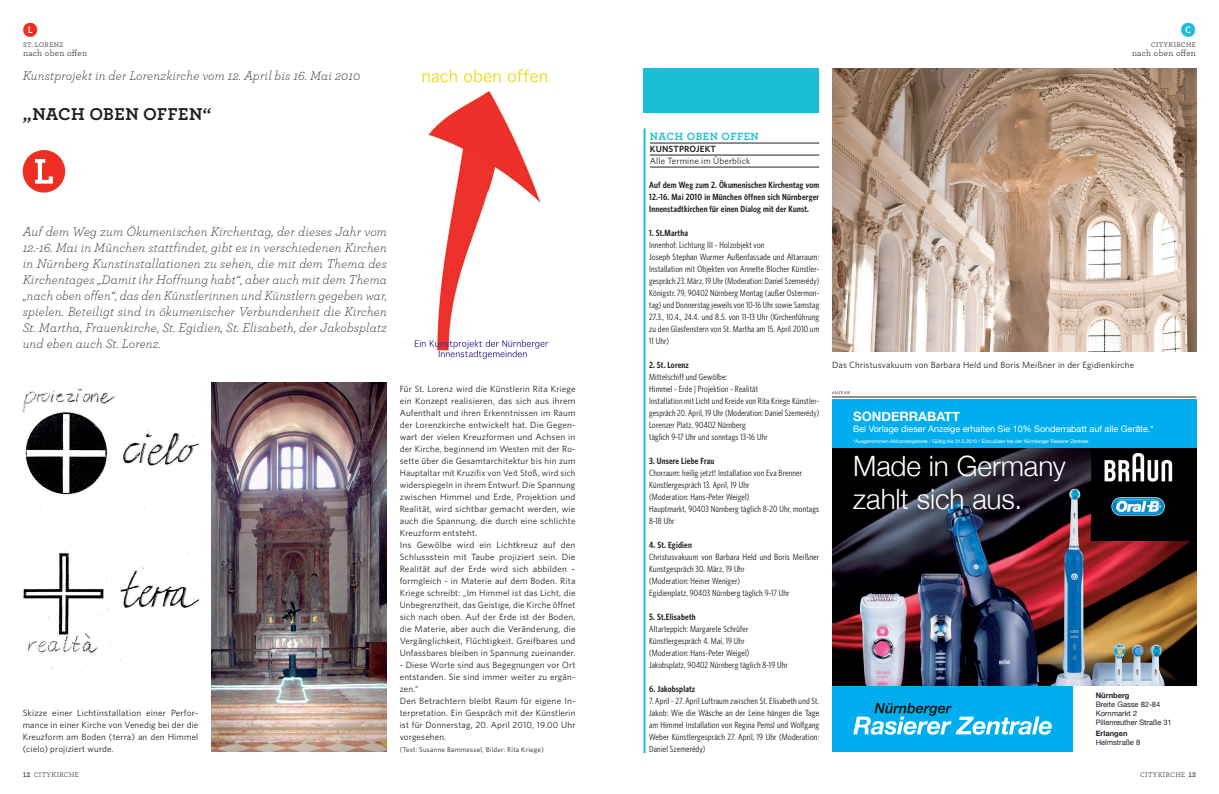
<style>
.page{position:relative;width:1219px;height:794px;background:#fff}
.page>*{position:absolute;margin:0;border:0;box-sizing:border-box;transform-origin:0 0}
.t1{font:300 28px/33.6px "Helvetica Neue";letter-spacing:-.005em;color:#fff}
._01_Headline{font:700 18px "Archer";letter-spacing:.02em;color:#231f20}
.t2{font:15px "Whitney Index Black Rd Md";color:#ee2e22}
.t3{font:15px "Whitney Index Black Rd Md";color:#1cbed7}
._02_Anleser{font:italic 300 13px/16px "Archer";letter-spacing:.015em;color:#231f20;text-align:justify}
.t4{font:700 13px "Helvetica Neue";color:#fff}
._00_Zwischenüberschr{font:700 11px "Archer";letter-spacing:.05em;color:#1cbed7}
._03_Whitney_Fließtex{font:9px/12px "Whitney";letter-spacing:.02em;color:#231f20;text-align:justify}
._03_Whitney_Fließtex-2{font:9px/12px "Whitney Condensed";letter-spacing:.02em;color:#231f20;text-align:justify}
._03_Whitney_Fließtex-3{font:600 9px/12px "Whitney Condensed";letter-spacing:.02em;color:#231f20;text-align:justify}
.t5{font:9px "Helvetica Neue";color:#fff}
.t6{font:9px "Archer";letter-spacing:.02em;color:#231f20}
._00_Zwischenüberschr-2{font:600 9px "Whitney";letter-spacing:.02em;color:#231f20}
.t7{font:7.5px/9px "Helvetica Neue";color:#231f20}
._04_Autor{font:7px "Whitney";letter-spacing:.03em;color:#231f20}
.t8{font:7px "Archer";letter-spacing:.045em;color:#231f20}
.t9{font:600 7px "Archer";letter-spacing:.045em;color:#646262}
.t10{font:5px "Helvetica Neue";color:#fff}
.s1{font-weight:700}
.s2{font-weight:600}
</style>
<div class="page">
<div style="left:23px;top:150px;width:42px;height:43px;background:#ee2e22;border-radius:50%"></div>
<svg style="left:35px;top:159px;width:18px;height:25px"></svg>
<img style="left:414px;top:69px;width:135px;height:291px">
<img style="left:211px;top:383px;width:176px;height:368px">
<img style="left:23px;top:388px;width:175px;height:122px">
<img style="left:23px;top:542px;width:175px;height:126px">
<img style="left:832px;top:68px;width:364px;height:283px">
<hr style="left:643px;top:128px;width:2px;height:625px;background:#1cbed7">
<hr style="left:650px;top:155px;width:169px;height:1px;background:#231f20">
<hr style="left:650px;top:167px;width:169px;height:1px;background:#231f20">
<hr style="left:650px;top:143px;width:169px;height:1px;background:#231f20">
<div style="left:643px;top:68px;width:176px;height:44px;background:#1cbed7"></div>
<img style="left:832px;top:448px;width:364px;height:238px">
<div style="left:832px;top:686px;width:241px;height:65px;background:#00aeef"></div>
<svg style="left:853px;top:703px;width:199px;height:31px"></svg>
<div style="left:832px;top:400px;width:364px;height:48px;background:#00aeef"></div>
<hr style="left:832px;top:397px;width:364px;height:1px;background:#231f20">
<svg style="left:832px;top:391px;width:18px;height:3px"></svg>
<p class="t2" style="left:23px;top:22px;width:16px">L</p>
<p class="t9" style="left:23px;top:39px;width:42px">ST. LORENZ</p>
<p class="t6" style="left:23px;top:46px;width:65px">nach oben offen</p>
<p class="_02_Anleser" style="left:23px;top:67px;width:339px">Kunstprojekt in der Lorenzkirche vom 12. April bis 16. Mai 2010</p>
<p class="_01_Headline" style="left:23px;top:100px;width:190px">„NACH OBEN OFFEN“</p>
<p class="_02_Anleser" style="left:23px;top:223px;width:366px">Auf dem Weg zum Ökumenischen Kirchentag, der dieses Jahr vom 12.-16. Mai in München stattfindet, gibt es in verschiedenen Kirchen in Nürnberg Kunstinstallationen zu sehen, die mit dem Thema des Kirchentages „Damit ihr Hoffnung habt“, aber auch mit dem Thema „nach oben offen“, das den Künstlerinnen und Künstlern gegeben war, spielen. Beteiligt sind in ökumenischer Verbundenheit die Kirchen St. Martha, Frauenkirche, St. Egidien, St. Elisabeth, der Jakobsplatz und eben auch St. Lorenz.</p>
<p class="_03_Whitney_Fließtex" style="left:23px;top:707px;width:177px">Skizze einer Lichtinstallation einer Perfor&shy;mance in einer Kirche von Venedig bei der die</p>
<p class="_03_Whitney_Fließtex" style="left:23px;top:731px;width:177px">Kreuzform am Boden (terra) an den Himmel (cielo) projiziert wurde.</p>
<p class="_03_Whitney_Fließtex" style="left:400px;top:383px;width:177px">Für St. Lorenz wird die Künstlerin Rita Kriege ein Konzept realisieren, das sich aus ihrem Aufenthalt und ihren Erkenntnissen im Raum der Lorenzkirche entwickelt hat. Die Gegen&shy;wart der vielen Kreuzformen und Achsen in der Kirche, beginnend im Westen mit der Ro&shy;sette über die Gesamtarchitektur bis hin zum Hauptaltar mit Kruzifix von Veit Stoß, wird sich widerspiegeln in ihrem Entwurf. Die Spannung zwischen Himmel und Erde, Projektion und Realität, wird sichtbar gemacht werden, wie auch die Spannung, die durch eine schlichte Kreuzform entsteht.</p>
<p class="_03_Whitney_Fließtex" style="left:400px;top:539px;width:177px">Ins Gewölbe wird ein Lichtkreuz auf den Schlussstein mit Taube projiziert sein. Die Realität auf der Erde wird sich abbilden – formgleich - in Materie auf dem Boden. Rita Kriege schreibt: „Im Himmel ist das Licht, die Unbegrenztheit, das Geistige, die Kirche öffnet sich nach oben. Auf der Erde ist der Boden, die Materie, aber auch die Veränderung, die Vergänglichkeit, Flüchtigkeit. Greifbares und Unfassbares bleiben in Spannung zueinander.</p>
<p class="_03_Whitney_Fließtex" style="left:400px;top:659px;width:177px">- Diese Worte sind aus Begegnungen vor Ort entstanden. Sie sind immer weiter zu ergän&shy;zen.“</p>
<p class="_03_Whitney_Fließtex" style="left:400px;top:695px;width:177px">Den Betrachtern bleibt Raum für eigene In&shy;terpretation. Ein Gespräch mit der Künstlerin ist für Donnerstag, 20. April 2010, 19.00 Uhr vorgesehen.</p>
<p class="_04_Autor" style="left:400px;top:745px;width:146px">(Text: Susanne Bammessel, Bilder: Rita Kriege)</p>
<p class="t3" style="left:1181px;top:22px;width:16px">c</p>
<p class="t9" style="left:1151px;top:39px;width:47px">CITYKIRCHE</p>
<p class="t6" style="left:1132px;top:46px;width:65px">nach oben offen</p>
<p class="_00_Zwischenüberschr" style="left:650px;top:128px;width:110px">NACH OBEN OFFEN</p>
<p class="_00_Zwischenüberschr-2" style="left:650px;top:143px;width:68px">KUNSTPROJEKT</p>
<p class="_03_Whitney_Fließtex" style="left:650px;top:155px;width:102px">Alle Termine im Überblick</p>
<p class="_03_Whitney_Fließtex-3" style="left:649px;top:179px;width:172px">Auf dem Weg zum 2. Ökumenischen Kirchentag vom 12.-16. Mai 2010 in München öffnen sich Nürnberger Innenstadtkirchen für einen Dialog mit der Kunst.</p>
<p class="_03_Whitney_Fließtex-3" style="left:649px;top:227px;width:40px">1. St.Martha</p>
<p class="_03_Whitney_Fließtex-2" style="left:649px;top:239px;width:117px">Innenhof: Lichtung III - Holzobjekt von</p>
<p class="_03_Whitney_Fließtex-2" style="left:649px;top:251px;width:172px">Joseph Stephan Wurmer Außenfassade und Altarraum:<br>Installation mit Objekten von Annette Blocher Künstler&shy;gespräch 23. März, 19 Uhr (Moderation: Daniel Szemerédy)</p>
<p class="_03_Whitney_Fließtex-2" style="left:649px;top:287px;width:172px">Königstr. 79, 90402 Nürnberg Montag (außer Ostermon&shy;tag) und Donnerstag jeweils von 10-16 Uhr sowie Samstag 27.3., 10.4., 24.4. und 8.5. von 11-13 Uhr (Kirchenführung zu den Glasfenstern von St. Martha am 15. April 2010 um 11 Uhr)</p>
<p class="_03_Whitney_Fließtex-3" style="left:649px;top:359px;width:41px">2. St. Lorenz</p>
<p class="_03_Whitney_Fließtex-2" style="left:649px;top:371px;width:79px">Mittelschiff und Gewölbe:</p>
<p class="_03_Whitney_Fließtex-2" style="left:649px;top:383px;width:110px">Himmel - Erde | Projektion - Realität</p>
<p class="_03_Whitney_Fließtex-2" style="left:649px;top:395px;width:172px">Installation mit Licht und Kreide von Rita Kriege Künstler&shy;gespräch 20. April, 19 Uhr (Moderation: Daniel Szemerédy)<br>Lorenzer Platz, 90402 Nürnberg</p>
<p class="_03_Whitney_Fließtex-2" style="left:649px;top:431px;width:120px">täglich 9-17 Uhr und sonntags 13-16 Uhr</p>
<p class="_03_Whitney_Fließtex-3" style="left:649px;top:455px;width:67px">3. Unsere Liebe Frau</p>
<p class="_03_Whitney_Fließtex-2" style="left:649px;top:467px;width:154px">Chorraum: heilig jetzt! Installation von Eva Brenner</p>
<p class="_03_Whitney_Fließtex-2" style="left:649px;top:479px;width:102px">Künstlergespräch 13. April, 19 Uhr</p>
<p class="_03_Whitney_Fließtex-2" style="left:649px;top:491px;width:102px">(Moderation: Hans-Peter Weigel)</p>
<p class="_03_Whitney_Fließtex-2" style="left:649px;top:503px;width:172px">Hauptmarkt, 90403 Nürnberg täglich 8-20 Uhr, montags<br>8-18 Uhr</p>
<p class="_03_Whitney_Fließtex-3" style="left:649px;top:539px;width:44px">4. St. Egidien</p>
<p class="_03_Whitney_Fließtex-2" style="left:649px;top:551px;width:172px">Christusvakuum von Barbara Held und Boris Meißner<br>Kunstgespräch 30. März, 19 Uhr</p>
<p class="_03_Whitney_Fließtex-2" style="left:649px;top:575px;width:92px">(Moderation: Heiner Weniger)</p>
<p class="_03_Whitney_Fließtex-2" style="left:649px;top:587px;width:142px">Egidienplatz, 90403 Nürnberg täglich 9-17 Uhr</p>
<p class="_03_Whitney_Fließtex-3" style="left:649px;top:611px;width:48px">5. St.Elisabeth</p>
<p class="_03_Whitney_Fließtex-2" style="left:649px;top:623px;width:101px">Altarteppich: Margarete Schrüfer</p>
<p class="_03_Whitney_Fließtex-2" style="left:649px;top:635px;width:97px">Künstlergespräch 4. Mai, 19 Uhr</p>
<p class="_03_Whitney_Fließtex-2" style="left:649px;top:647px;width:102px">(Moderation: Hans-Peter Weigel)</p>
<p class="_03_Whitney_Fließtex-2" style="left:649px;top:659px;width:140px">Jakobsplatz, 90402 Nürnberg täglich 8-19 Uhr</p>
<p class="_03_Whitney_Fließtex-3" style="left:649px;top:683px;width:47px">6. Jakobsplatz</p>
<p class="_03_Whitney_Fließtex-2" style="left:649px;top:695px;width:172px">7. April - 27. April Luftraum zwischen St. Elisabeth und St.</p>
<p class="_03_Whitney_Fließtex-2" style="left:649px;top:707px;width:172px">Jakob: Wie die Wäsche an der Leine hängen die Tage am Himmel Installation von Regina Pemsl und Wolfgang Weber Künstlergespräch 27. April, 19 Uhr (Moderation:<br>Daniel Szemerédy)</p>
<p class="_03_Whitney_Fließtex" style="left:832px;top:359px;width:304px">Das Christusvakuum von Barbara Held und Boris Meißner in der Egidienkirche</p>
<p class="t4" style="left:853px;top:408px;width:108px">SONDERRABATT</p>
<p class="t5" style="left:853px;top:423px;width:302px">Bei Vorlage dieser Anzeige erhalten Sie 10% Sonderrabatt auf alle Geräte.*</p>
<p class="t10" style="left:853px;top:438px;width:237px">*Ausgenommen Aktionsangebote / Gültig bis 31.5.2010 / Einzulösen bei der Nürnberger Rasierer Zentrale</p>
<p class="t1" style="left:853px;top:448px;width:214px">Made in Germany zahlt sich aus.</p>
<p class="t7" style="left:1096px;top:690px;width:78px"><span class="s1">Nürnberg<br></span>Breite Gasse 82-84<br>Kornmarkt 2<br>Pillenreuther Straße 31</p>
<p class="t7" style="left:1096px;top:728px;width:46px"><span class="s1">Erlangen<br></span>Helmstraße 8</p>
<p class="t8" style="left:23px;top:769px;width:57px"><span class="s2">12</span> CITYKIRCHE</p>
<p class="t8" style="left:1140px;top:769px;width:57px">CITYKIRCHE <span class="s2">13</span></p>
</div>
